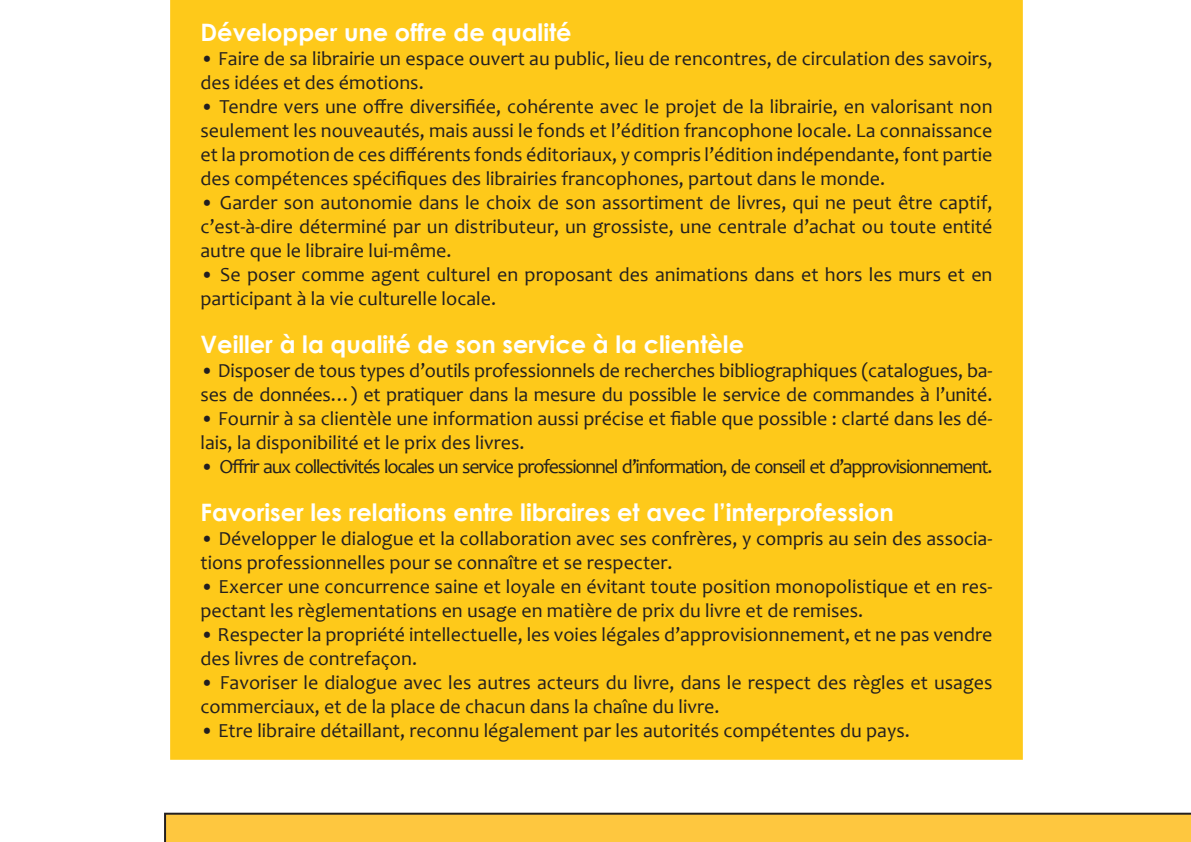
<style>
.page{position:relative;width:1191px;height:842px;background:#fff}
.page>*{position:absolute;margin:0;border:0;box-sizing:border-box;transform-origin:0 0}
.t1{font:700 24px "Century Gothic";color:#fff}
.t2{font:20px/24px "Candara";color:#231f20}
.t3{font:20px "Candara";letter-spacing:-.06em;color:#231f20}
.s1{font-weight:700}
</style>
<div class="page">
<svg style="left:164px;top:813px;width:1027px;height:29px;background:#f0bc3d"></svg>
<div style="left:170px;top:0;width:852px;height:760px;background:#fec91a"></div>
<p class="t1" style="left:200px;top:17px;width:373px">Développer une offre de qualité</p>
<p class="t2" style="left:200px;top:47px;width:793px">• Faire de sa librairie un espace ouvert au public, lieu de rencontres, de circulation des savoirs, des idées et des émotions.</p>
<p class="t2" style="left:200px;top:95px;width:793px;text-align:justify">• Tendre vers une offre diversifiée, cohérente avec le projet de la librairie, en valorisant non seulement les nouveautés, mais aussi le fonds et l’édition francophone locale. La connaissance et la promotion de ces différents fonds éditoriaux, y compris l’édition indépendante, font partie des compétences spécifiques des librairies francophones, partout dans le monde.</p>
<p class="t2" style="left:200px;top:191px;width:793px;text-align:justify">• Garder son autonomie dans le choix de son assortiment de livres, qui ne peut être captif, c’est-à-dire déterminé par un distributeur, un grossiste, une centrale d’achat ou toute entité autre que le libraire lui-même.</p>
<p class="t2" style="left:200px;top:263px;width:793px">• Se poser comme agent culturel en proposant des animations dans et hors les murs et en participant à la vie culturelle locale.</p>
<p class="t1" style="left:200px;top:329px;width:545px">Veiller à la qualité de son service à la clientèle</p>
<p class="t2" style="left:200px;top:359px;width:793px">• Disposer de tous types d’outils professionnels de recherches bibliographiques (catalogues, ba&shy;ses de données…) et pratiquer dans la mesure du possible le service de commandes à l’unité.</p>
<p class="t2" style="left:200px;top:407px;width:793px">• Fournir à sa clientèle une information aussi précise et fiable que possible : clarté dans les dé&shy;lais, la disponibilité et le prix des livres.</p>
<p class="t3" style="left:200px;top:454px;width:793px">• Offrir aux collectivités locales un service professionnel d’information, de conseil et d’approvisionnement.</p>
<p class="t1" style="left:200px;top:497px;width:695px">Favoriser les relations entre libraires et avec l’interprofession</p>
<p class="t2" style="left:200px;top:527px;width:793px">• Développer le dialogue et la collaboration avec ses confrères, y compris au sein des associa&shy;tions professionnelles pour se connaître et se respecter.</p>
<p class="t2" style="left:200px;top:575px;width:793px"><span class="s1">•</span> Exercer une concurrence saine et loyale en évitant toute position monopolistique et en res&shy;pectant les règlementations en usage en matière de prix du livre et de remises.</p>
<p class="t2" style="left:200px;top:623px;width:793px"><span class="s1">•</span> Respecter la propriété intellectuelle, les voies légales d’approvisionnement, et ne pas vendre des livres de contrefaçon.</p>
<p class="t2" style="left:200px;top:671px;width:793px">• Favoriser le dialogue avec les autres acteurs du livre, dans le respect des règles et usages commerciaux, et de la place de chacun dans la chaîne du livre.</p>
<p class="t2" style="left:200px;top:719px;width:710px">• Etre libraire détaillant, reconnu légalement par les autorités compétentes du pays.</p>
</div>
